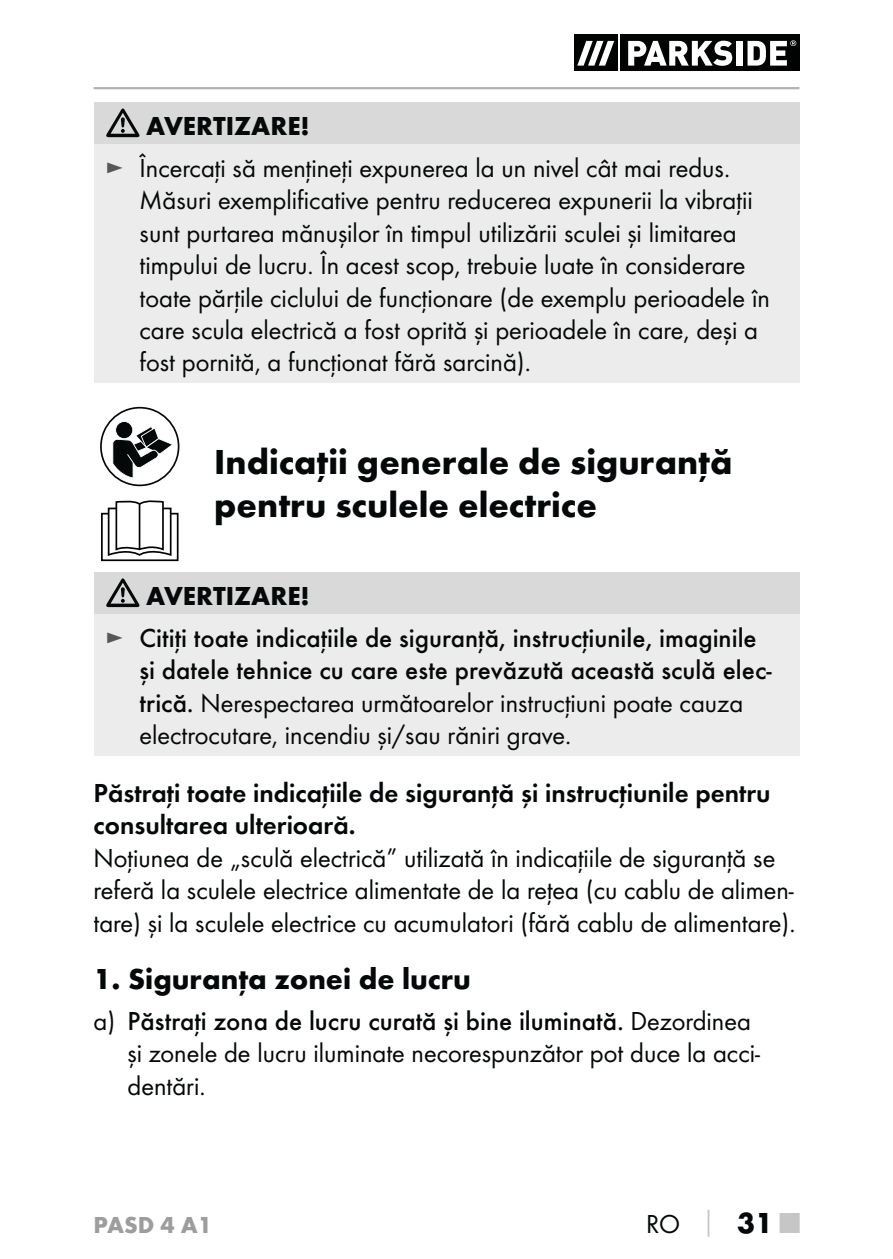
<style>
.page{position:relative;width:893px;height:1259px;background:#fff}
.page>*{position:absolute;margin:0;border:0;box-sizing:border-box;transform-origin:0 0}
.t1{font:700 36px/43.2px "Futura";color:#040809}
.t2{font:700 30px "Futura";color:#040809}
.t3{font:27px/32.4px "Futura Boo";color:#040809}
.t4{font:500 27px/41.7px "Futura";color:#040809}
.t5{font:27px/32.4px "Futura Dem";color:#040809}
.t6{font:700 27px "Futura";color:#040809}
.t7{font:700 24px "Futura";color:#9d9d9d}
.s1{color:#575756}
.s2{font-weight:700}
.s3{font-family:"Futura Boo";font-weight:400;color:#575756}
.s4{font-family:"Futura";font-weight:500}
.s5{font-family:"Futura Boo";font-weight:400}
.s6{font-family:"Futura";font-weight:700;color:#c7c6c6}
.s7{font-family:"Futura";font-weight:700;font-size:30px}
.s8{font-family:"Futura";font-weight:700;font-size:30px;color:#c7c6c6}
</style>
<div class="page">
<hr style="left:94px;top:87px;width:705px;height:2px;background:#b2b2b2">
<div style="left:574px;top:35px;width:44px;height:36px;background:#010202"></div>
<div style="left:620px;top:35px;width:179px;height:36px;background:#010202"></div>
<svg style="left:577px;top:41px;width:37px;height:25px"></svg>
<svg style="left:628px;top:41px;width:104px;height:25px"></svg>
<div style="left:736px;top:41px;width:6px;height:25px;background:#fff"></div>
<svg style="left:747px;top:40px;width:49px;height:26px"></svg>
<div style="left:94px;top:102px;width:705px;height:43px;background:#d9d9d9"></div>
<div style="left:94px;top:145px;width:705px;height:238px;background:#edecec"></div>
<svg style="left:106px;top:108px;width:33px;height:29px"></svg>
<div style="left:101px;top:513px;width:78px;height:48px;border:2px solid #010202"></div>
<svg style="left:107px;top:500px;width:66px;height:56px"></svg>
<hr style="left:139px;top:504px;width:1px;height:45px;background:#010202">
<div style="left:100px;top:407px;width:79px;height:79px;border:2px solid #040809;border-radius:50%"></div>
<svg style="left:112px;top:421px;width:61px;height:57px"></svg>
<div style="left:94px;top:572px;width:705px;height:42px;background:#d9d9d9"></div>
<div style="left:94px;top:614px;width:705px;height:142px;background:#edecec"></div>
<svg style="left:106px;top:578px;width:33px;height:29px"></svg>
<p class="t6" style="left:146px;top:115px;width:165px">AVERTIZARE!</p>
<p class="t3" style="left:140px;top:153px;width:632px;text-indent:-34px"><span class="s1">►</span> Încercaţi să menţineţi expunerea la un nivel cât mai redus.<br>Măsuri exemplificative pentru reducerea expunerii la vibraţii sunt purtarea mănușilor în timpul utilizării sculei și limitarea timpului de lucru. În acest scop, trebuie luate în considerare toate părţile ciclului de funcţionare (de exemplu perioadele în care scula electrică a fost oprită și perioadele în care, deși a fost pornită, a funcţionat fără sarcină).</p>
<h1 class="t1" style="left:214px;top:444px;width:519px">Indicaţii generale de siguranţă pentru sculele electrice</h1>
<p class="t4" style="left:106px;top:577px;width:653px;text-indent:41px"><span class="s2">AVERTIZARE!<br></span><span class="s3">►</span> Citiţi toate indicaţiile de siguranţă, instrucţiunile, imaginile</p>
<p class="t4" style="left:140px;top:651px;width:633px">și datele tehnice cu care este prevăzută această sculă elec-</p>
<p class="t3" style="left:140px;top:688px;width:605px"><span class="s4">trică.</span> Nerespectarea următoarelor instrucţiuni poate cauza electrocutare, incendiu și/sau răniri grave.</p>
<p class="t5" style="left:94px;top:778px;width:679px">Păstraţi toate indicaţiile de siguranţă și instrucţiunile pentru consultarea ulterioară.</p>
<p class="t3" style="left:94px;top:843px;width:704px">Noţiunea de „sculă electrică” utilizată în indicaţiile de siguranţă se referă la sculele electrice alimentate de la reţea (cu cablu de alimen&shy;tare) și la sculele electrice cu acumulatori (fără cablu de alimentare).</p>
<p class="t2" style="left:94px;top:967px;width:379px">1. Siguranţa zonei de lucru</p>
<p class="t4" style="left:94px;top:1001px;width:659px"><span class="s5">a)</span> Păstraţi zona de lucru curată și bine iluminată. <span class="s5">Dezordinea</span></p>
<p class="t3" style="left:128px;top:1038px;width:634px">și zonele de lucru iluminate necorespunzător pot duce la acci&shy;dentări.</p>
<p class="t7" style="left:94px;top:1216px;width:120px">PASD 4 A1</p>
<p class="t3" style="left:646px;top:1209px;width:155px">RO <span class="s6">│</span> <span class="s7">31</span> <span class="s8">■</span></p>
</div>
